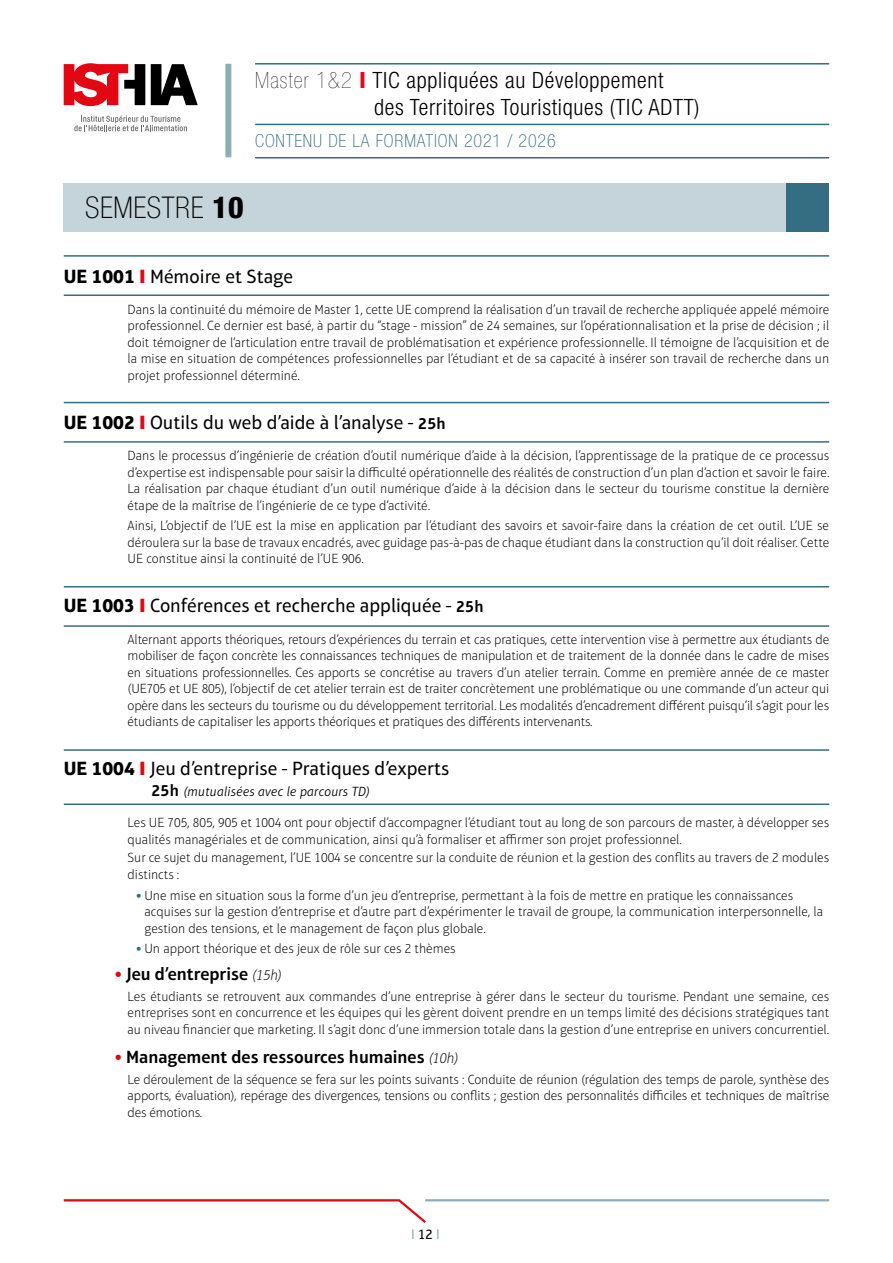
<style>
.page{position:relative;width:893px;height:1263px;background:#fff}
.page>*{position:absolute;margin:0;border:0;box-sizing:border-box;transform-origin:0 0}
.t1{font:100 condensed 30px "Helvetica Neue LT Pro";letter-spacing:.02em;color:#000}
.t2{font:300 condensed 22.5px/27px "Helvetica Neue LT Pro";letter-spacing:.03em;color:#000}
.t3{font:19.5px "Aptifer Sans LT Pro";color:#000}
.t4{font:600 18px "Aptifer Sans LT Pro";color:#000}
.t5{font:100 condensed 18px "Helvetica Neue LT Pro";letter-spacing:.05em;color:#356e83}
.t6{font:14.25px "Aptifer Sans LT Pro";color:#8eadb7}
.t7{font:100 13.5px/16.5px "Aptifer Sans LT Pro";color:#000;text-align:justify}
.t8{font:italic 300 13.5px "Aptifer Sans LT Pro";letter-spacing:.02em;color:#000}
.s1{font-weight:200}
.s2{font-weight:800;color:#e30613}
.s3{font-weight:800}
.s4{font-weight:700}
.s5{font-weight:900;color:#e30613}
.s6{font-weight:600;font-size:16.5px}
.s7{font-weight:600;font-style:normal;font-size:16.5px}
.s8{font-weight:900;color:#356e83}
.s9{font-weight:100;font-style:italic;font-size:15px}
.s10{color:#000}
</style>
<div class="page">
<svg style="left:63px;top:1199px;width:365px;height:24px"></svg>
<hr style="left:425px;top:1199px;width:404px;height:2px;background:#8eadb7">
<hr style="left:64px;top:749px;width:765px;height:2px;background:#356e83">
<hr style="left:64px;top:803px;width:765px;height:2px;background:#356e83">
<div style="left:64px;top:183px;width:765px;height:49px;background:#c5d4da"></div>
<hr style="left:64px;top:255px;width:765px;height:2px;background:#356e83">
<hr style="left:64px;top:402px;width:765px;height:1px;background:#356e83">
<hr style="left:64px;top:586px;width:765px;height:1px;background:#356e83">
<hr style="left:64px;top:294px;width:765px;height:2px;background:#356e83">
<hr style="left:64px;top:441px;width:765px;height:2px;background:#356e83">
<hr style="left:64px;top:625px;width:765px;height:2px;background:#356e83">
<svg style="left:74px;top:116px;width:113px;height:15px"></svg>
<svg style="left:151px;top:64px;width:47px;height:41px"></svg>
<svg style="left:64px;top:63px;width:81px;height:43px"></svg>
<hr style="left:255px;top:63px;width:574px;height:2px;background:#356e83">
<hr style="left:255px;top:124px;width:574px;height:1px;background:#356e83">
<hr style="left:255px;top:157px;width:574px;height:1px;background:#356e83">
<div style="left:225px;top:64px;width:6px;height:93px;background:#8eadb7"></div>
<div style="left:787px;top:183px;width:42px;height:49px;background:#356e83"></div>
<h2 class="t2" style="left:374px;top:67px;width:327px;text-indent:-119px"><span class="s1">Master 1&amp;2</span> <span class="s2">I</span> TIC appliquées au Développement<br>des Territoires Touristiques (TIC ADTT)</h2>
<h3 class="t5" style="left:255px;top:131px;width:302px">CONTENU DE LA FORMATION 2021 / 2026</h3>
<h1 class="t1" style="left:85px;top:191px;width:160px">SEMESTRE <span class="s3">10</span></h1>
<h3 class="t3" style="left:64px;top:265px;width:231px"><span class="s4">UE 1001</span> <span class="s5">I</span> Mémoire et Stage</h3>
<p class="t7" style="left:128px;top:301px;width:703px">Dans la continuité du mémoire de Master 1, cette UE comprend la réalisation d’un travail de recherche appliquée appelé mémoire professionnel. Ce dernier est basé, à partir du “stage - mission” de 24 semaines, sur l’opérationnalisation et la prise de décision ; il doit témoigner de l’articulation entre travail de problématisation et expérience professionnelle. Il témoigne de l’acquisition et de la mise en situation de compétences professionnelles par l’étudiant et de sa capacité à insérer son travail de recherche dans un projet professionnel déterminé.</p>
<h3 class="t3" style="left:64px;top:411px;width:383px"><span class="s4">UE 1002</span> <span class="s5">I</span> Outils du web d’aide à l’analyse - <span class="s6">25h</span></h3>
<p class="t7" style="left:128px;top:447px;width:703px">Dans le processus d’ingénierie de création d’outil numérique d’aide à la décision, l’apprentissage de la pratique de ce processus d’expertise est indispensable pour saisir la difficulté opérationnelle des réalités de construction d’un plan d’action et savoir le faire.<br>La réalisation par chaque étudiant d’un outil numérique d’aide à la décision dans le secteur du tourisme constitue la dernière étape de la maîtrise de l’ingénierie de ce type d’activité.</p>
<p class="t7" style="left:128px;top:518px;width:703px">Ainsi, L’objectif de l’UE est la mise en application par l’étudiant des savoirs et savoir-faire dans la création de cet outil. L’UE se déroulera sur la base de travaux encadrés, avec guidage pas-à-pas de chaque étudiant dans la construction qu’il doit réaliser. Cette UE constitue ainsi la continuité de l’UE 906.</p>
<h3 class="t3" style="left:64px;top:595px;width:421px"><span class="s4">UE 1003</span> <span class="s5">I</span> Conférences et recherche appliquée - <span class="s6">25h</span></h3>
<p class="t7" style="left:128px;top:631px;width:703px">Alternant apports théoriques, retours d’expériences du terrain et cas pratiques, cette intervention vise à permettre aux étudiants de mobiliser de façon concrète les connaissances techniques de manipulation et de traitement de la donnée dans le cadre de mises en situations professionnelles. Ces apports se concrétise au travers d’un atelier terrain. Comme en première année de ce master (UE705 et UE 805), l’objectif de cet atelier terrain est de traiter concrètement une problématique ou une commande d’un acteur qui opère dans les secteurs du tourisme ou du développement territorial. Les modalités d’encadrement différent puisqu’il s’agit pour les étudiants de capitaliser les apports théoriques et pratiques des différents intervenants.</p>
<h3 class="t3" style="left:64px;top:757px;width:387px"><span class="s4">UE 1004</span> <span class="s5">I</span> Jeu d’entreprise - Pratiques d’experts</h3>
<p class="t8" style="left:151px;top:784px;width:220px"><span class="s7">25h</span> (mutualisées avec le parcours TD)</p>
<p class="t7" style="left:128px;top:814px;width:703px">Les UE 705, 805, 905 et 1004 ont pour objectif d’accompagner l’étudiant tout au long de son parcours de master, à développer ses qualités managériales et de communication, ainsi qu’à formaliser et affirmer son projet professionnel.</p>
<p class="t7" style="left:128px;top:850px;width:703px">Sur ce sujet du management, l’UE 1004 se concentre sur la conduite de réunion et la gestion des conflits au travers de 2 modules distincts :</p>
<p class="t7" style="left:145px;top:887px;width:680px;text-align:left;text-indent:-9px"><span class="s8">•</span> Une mise en situation sous la forme d’un jeu d’entreprise, permettant à la fois de mettre en pratique les connaissances acquises sur la gestion d’entreprise et d’autre part d’expérimenter le travail de groupe, la communication interpersonnelle, la gestion des tensions, et le management de façon plus globale.</p>
<p class="t7" style="left:136px;top:940px;width:321px"><span class="s8">•</span> Un apport théorique et des jeux de rôle sur ces 2 thèmes</p>
<h3 class="t4" style="left:115px;top:963px;width:169px"><span class="s5">•</span> Jeu d’entreprise <span class="s9">(15h)</span></h3>
<p class="t7" style="left:128px;top:988px;width:703px">Les étudiants se retrouvent aux commandes d’une entreprise à gérer dans le secteur du tourisme. Pendant une semaine, ces entreprises sont en concurrence et les équipes qui les gèrent doivent prendre en un temps limité des décisions stratégiques tant au niveau financier que marketing. Il s’agit donc d’une immersion totale dans la gestion d’une entreprise en univers concurrentiel.</p>
<h3 class="t4" style="left:115px;top:1046px;width:345px"><span class="s5">•</span> Management des ressources humaines <span class="s9">(10h)</span></h3>
<p class="t7" style="left:128px;top:1071px;width:703px">Le déroulement de la séquence se fera sur les points suivants : Conduite de réunion (régulation des temps de parole, synthèse des apports, évaluation), repérage des divergences, tensions ou conflits ; gestion des personnalités difficiles et techniques de maîtrise des émotions.</p>
<p class="t6" style="left:411px;top:1226px;width:30px">I <span class="s10">12</span> I</p>
</div>
